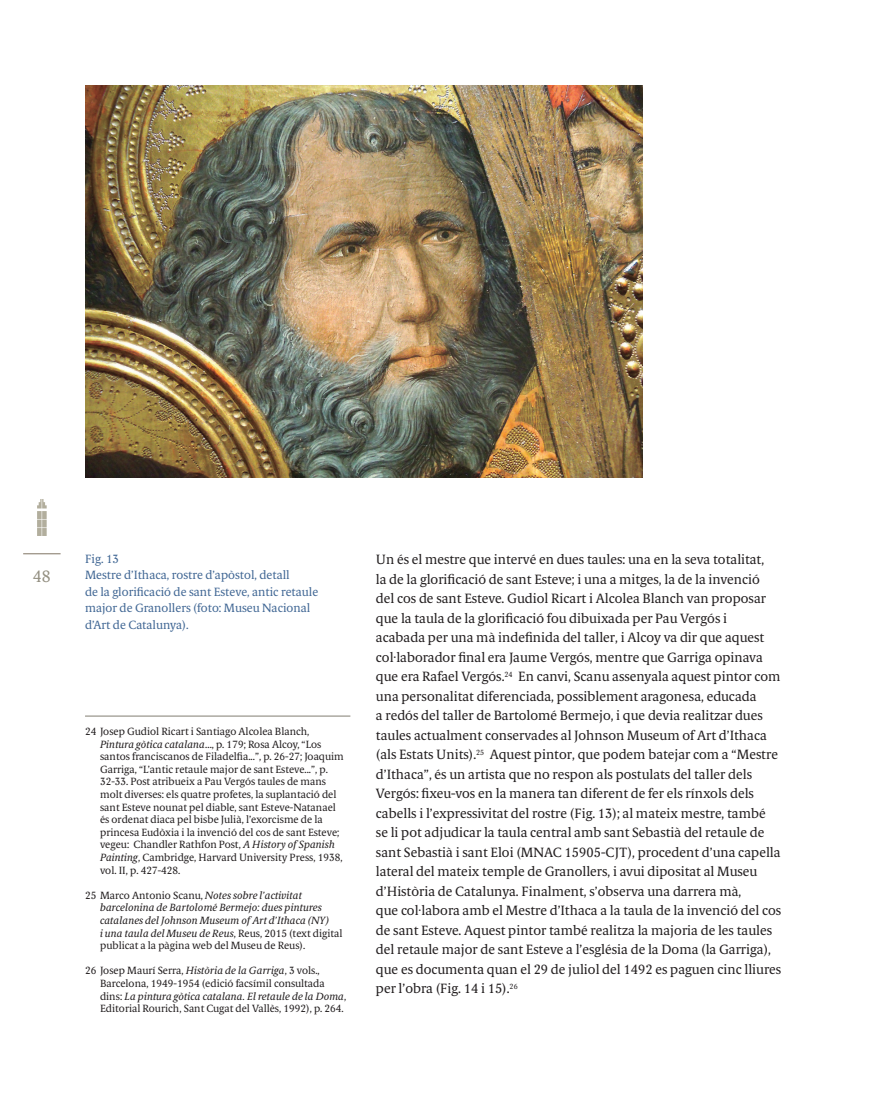
<style>
.page{position:relative;width:893px;height:1106px;background:#fff}
.page>*{position:absolute;margin:0;border:0;box-sizing:border-box;transform-origin:0 0}
.t1{font:16.5px "Berlingske Serif Tx";color:#949082}
.t2{font:13.5px/19.5px "Berlingske Serif Tx";color:#231f20}
.t3{font:12px/16.5px "Berlingske Serif Tx";color:#426895}
.t4{font:10.5px/12.6px "Berlingske Serif Tx";color:#231f20}
.t5{font:italic 10.5px/12.6px "Berlingske Serif Tx";color:#231f20}
.s1{font-style:italic}
.s2{font-style:normal}
</style>
<div class="page">
<hr style="left:23px;top:553px;width:38px;height:1px;background:#807463">
<svg style="left:37px;top:499px;width:10px;height:37px"></svg>
<hr style="left:85px;top:715px;width:265px;height:1px;background:#817d71">
<img style="left:85px;top:85px;width:557px;height:392px">
<p class="t1" style="left:33px;top:564px;width:19px">48</p>
<p class="t3" style="left:85px;top:550px;width:235px">Fig. 13<br>Mestre d’Ithaca, rostre d’apòstol, detall<br>de la glorificació de sant Esteve, antic retaule major de Granollers (foto: Museu Nacional d’Art de Catalunya).</p>
<p class="t4" style="left:100px;top:725px;width:245px;text-indent:-15px">24 Josep Gudiol Ricart i Santiago Alcolea Blanch, <span class="s1">Pintura gòtica catalana</span>..., p. 179; Rosa Alcoy, “Los santos franciscanos de Filadelfia...”, p. 26-27; Joaquim Garriga, “L’antic retaule major de sant Esteve...”, p.<br>32-33. Post atribueix a Pau Vergós taules de mans molt diverses: els quatre profetes, la suplantació del sant Esteve nounat pel diable, sant Esteve-Natanael és ordenat diaca pel bisbe Julià, l’exorcisme de la princesa Eudòxia i la invenció del cos de sant Esteve; vegeu: Chandler Rathfon Post, <span class="s1">A History of Spanish Painting</span>, Cambridge, Harvard University Press, 1938, vol. II, p. 427-428.</p>
<p class="t5" style="left:100px;top:888px;width:244px;text-indent:-15px"><span class="s2">25 Marco Antonio Scanu,</span> Notes sobre l’activitat barcelonina de Bartolomé Bermejo: dues pintures catalanes del Johnson Museum of Art d’Ithaca (NY)<br>i una taula del Museu de Reus<span class="s2">, Reus, 2015 (text digital publicat a la pàgina web del Museu de Reus).</span></p>
<p class="t4" style="left:100px;top:964px;width:248px;text-indent:-15px">26 Josep Maurí Serra, <span class="s1">Història de la Garriga</span>, 3 vols., Barcelona, 1949-1954 (edició facsímil consultada dins: <span class="s1">La pintura gòtica catalana. El retaule de la Doma</span>, Editorial Rourich, Sant Cugat del Vallès, 1992), p. 264.</p>
<p class="t2" style="left:376px;top:549px;width:407px">Un és el mestre que intervé en dues taules: una en la seva totalitat,<br>la de la glorificació de sant Esteve; i una a mitges, la de la invenció del cos de sant Esteve. Gudiol Ricart i Alcolea Blanch van proposar que la taula de la glorificació fou dibuixada per Pau Vergós i<br>acabada per una mà indefinida del taller, i Alcoy va dir que aquest col·laborador final era Jaume Vergós, mentre que Garriga opinava que era Rafael Vergós.<sup>24</sup> En canvi, Scanu assenyala aquest pintor com una personalitat diferenciada, possiblement aragonesa, educada<br>a redós del taller de Bartolomé Bermejo, i que devia realitzar dues taules actualment conservades al Johnson Museum of Art d’Ithaca (als Estats Units).<sup>25</sup> Aquest pintor, que podem batejar com a “Mestre d’Ithaca”, és un artista que no respon als postulats del taller dels Vergós: fixeu-vos en la manera tan diferent de fer els rínxols dels cabells i l’expressivitat del rostre (Fig. 13); al mateix mestre, també<br>se li pot adjudicar la taula central amb sant Sebastià del retaule de sant Sebastià i sant Eloi (MNAC 15905-CJT), procedent d’una capella lateral del mateix temple de Granollers, i avui dipositat al Museu d’Història de Catalunya. Finalment, s’observa una darrera mà,<br>que col·labora amb el Mestre d’Ithaca a la taula de la invenció del cos de sant Esteve. Aquest pintor també realitza la majoria de les taules del retaule major de sant Esteve a l’església de la Doma (la Garriga), que es documenta quan el 29 de juliol del 1492 es paguen cinc lliures per l’obra (Fig. 14 i 15).<sup>26</sup></p>
</div>
